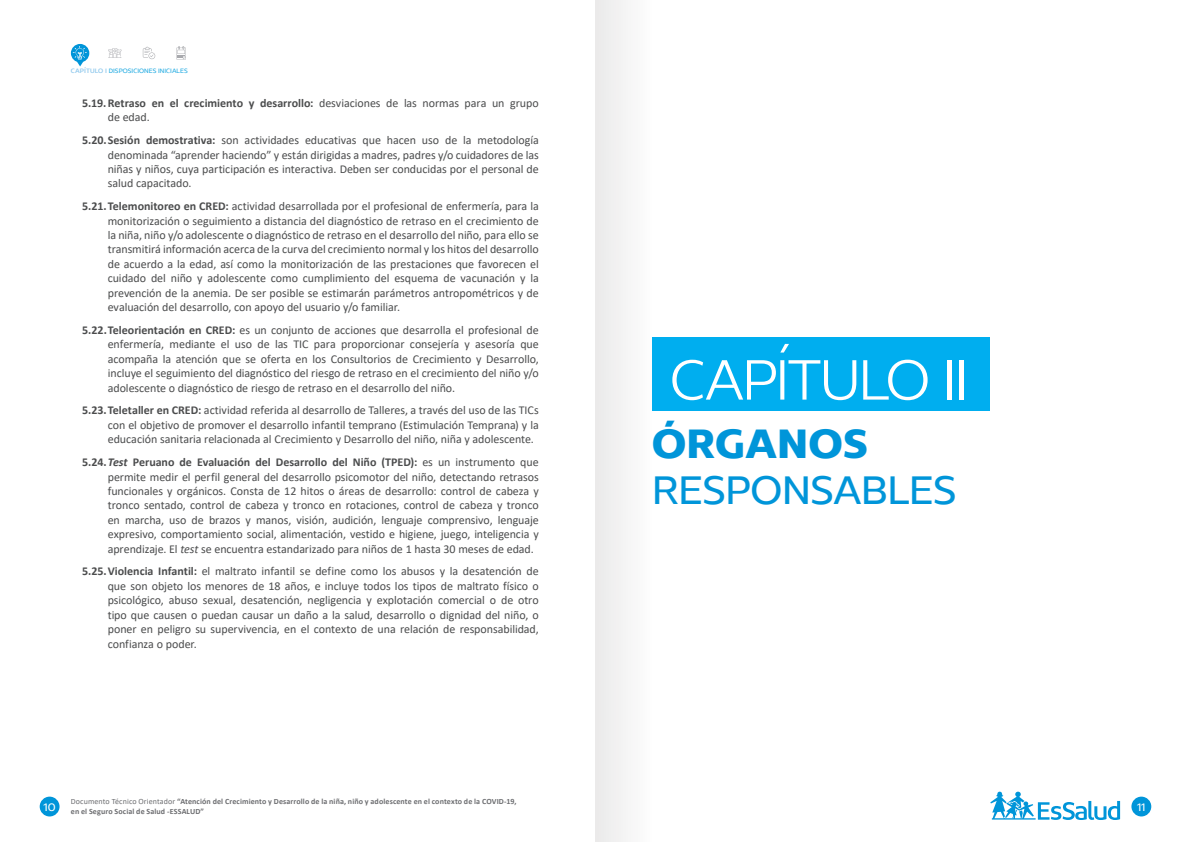
<style>
.page{position:relative;width:1191px;height:842px;background:#fff}
.page>*{position:absolute;margin:0;border:0;box-sizing:border-box;transform-origin:0 0}
.t1{font:200 63.4px "Concord";letter-spacing:-.03em;color:#fff}
.t2{font:300 44.2px/46px "Concord";letter-spacing:-.01em;color:#0095d9}
.t3{font:12px/14.4px "Calibri";letter-spacing:-.005em;color:#4b4c4d;text-align:justify}
.t4{font:300 12px "Concord";color:#fff}
.t5{font:700 8px/9.6px "Calibri";letter-spacing:.015em;color:#6c6d70}
.t6{font:300 7px "Concord";letter-spacing:.01em;color:#22abe2}
.s1{font-weight:400;color:#91c9ed}
.s2{font-weight:700}
.s3{font-weight:700;font-style:italic}
.s4{font-style:italic}
.s5{font-weight:400}
</style>
<div class="page">
<svg style="left:71px;top:44px;width:18px;height:18px"></svg>
<svg style="left:73px;top:46px;width:14px;height:20px"></svg>
<svg style="left:108px;top:48px;width:13px;height:10px"></svg>
<svg style="left:143px;top:47px;width:12px;height:12px"></svg>
<svg style="left:176px;top:46px;width:10px;height:14px"></svg>
<div style="left:652px;top:338px;width:337px;height:73px;background:#00aeef"></div>
<svg style="left:990px;top:792px;width:130px;height:28px"></svg>
<div style="left:40px;top:797px;width:20px;height:19px;background:#0095d9;border-radius:50%"></div>
<div style="left:1131px;top:797px;width:20px;height:19px;background:#0095d9;border-radius:50%"></div>
<div style="left:595px;top:0;width:74px;height:842px;background:#f6f6f6"></div>
<p class="t6" style="left:71px;top:67px;width:118px"><span class="s1">CAPÍTULO I</span> DISPOSICIONES INICIALES</p>
<p class="t3" style="left:108px;top:95px;width:432px;text-indent:-26px"><span class="s2">5.19.Retraso en el crecimiento y desarrollo:</span> desviaciones de las normas para un grupo de edad.</p>
<p class="t3" style="left:108px;top:133px;width:432px;text-indent:-26px"><span class="s2">5.20.Sesión demostrativa:</span> son actividades educativas que hacen uso de la metodología denominada “aprender haciendo” y están dirigidas a madres, padres y/o cuidadores de las niñas y niños, cuya participación es interactiva. Deben ser conducidas por el personal de salud capacitado.</p>
<p class="t3" style="left:108px;top:199px;width:432px;text-indent:-26px"><span class="s2">5.21.Telemonitoreo en CRED:</span> actividad desarrollada por el profesional de enfermería, para la monitorización o seguimiento a distancia del diagnóstico de retraso en el crecimiento de la niña, niño y/o adolescente o diagnóstico de retraso en el desarrollo del niño, para ello se transmitirá información acerca de la curva del crecimiento normal y los hitos del desarrollo de acuerdo a la edad, así como la monitorización de las prestaciones que favorecen el cuidado del niño y adolescente como cumplimiento del esquema de vacunación y la prevención de la anemia. De ser posible se estimarán parámetros antropométricos y de evaluación del desarrollo, con apoyo del usuario y/o familiar.</p>
<p class="t3" style="left:108px;top:322px;width:432px;text-indent:-26px"><span class="s2">5.22.Teleorientación en CRED:</span> es un conjunto de acciones que desarrolla el profesional de enfermería, mediante el uso de las TIC para proporcionar consejería y asesoría que acompaña la atención que se oferta en los Consultorios de Crecimiento y Desarrollo, incluye el seguimiento del diagnóstico del riesgo de retraso en el crecimiento del niño y/o adolescente o diagnóstico de riesgo de retraso en el desarrollo del niño.</p>
<p class="t3" style="left:108px;top:403px;width:432px;text-indent:-26px"><span class="s2">5.23.Teletaller en CRED:</span> actividad referida al desarrollo de Talleres, a través del uso de las TICs con el objetivo de promover el desarrollo infantil temprano (Estimulación Temprana) y la educación sanitaria relacionada al Crecimiento y Desarrollo del niño, niña y adolescente.</p>
<p class="t3" style="left:108px;top:455px;width:432px;text-indent:-26px"><span class="s2">5.24.</span><span class="s3">Test</span> <span class="s2">Peruano de Evaluación del Desarrollo del Niño (TPED):</span> es un instrumento que permite medir el perfil general del desarrollo psicomotor del niño, detectando retrasos funcionales y orgánicos. Consta de 12 hitos o áreas de desarrollo: control de cabeza y tronco sentado, control de cabeza y tronco en rotaciones, control de cabeza y tronco en marcha, uso de brazos y manos, visión, audición, lenguaje comprensivo, lenguaje expresivo, comportamiento social, alimentación, vestido e higiene, juego, inteligencia y aprendizaje. El <span class="s4">test</span> se encuentra estandarizado para niños de 1 hasta 30 meses de edad.</p>
<p class="t3" style="left:108px;top:564px;width:432px;text-indent:-26px"><span class="s2">5.25.Violencia Infantil:</span> el maltrato infantil se define como los abusos y la desatención de que son objeto los menores de 18 años, e incluye todos los tipos de maltrato físico o psicológico, abuso sexual, desatención, negligencia y explotación comercial o de otro tipo que causen o puedan causar un daño a la salud, desarrollo o dignidad del niño, o poner en peligro su supervivencia, en el contexto de una relación de responsabilidad, confianza o poder.</p>
<p class="t1" style="left:670px;top:342px;width:300px">CAPÍTULO II</p>
<p class="t2" style="left:652px;top:420px;width:306px"><span class="s2">ÓRGANOS<br></span>RESPONSABLES</p>
<p class="t5" style="left:71px;top:796px;width:447px"><span class="s5">Documento Técnico Orientador</span> “Atención del Crecimiento y Desarrollo de la niña, niño y adolescente en el contexto de la COVID-19, en el Seguro Social de Salud -ESSALUD”</p>
<p class="t4" style="left:44px;top:800px;width:14px">10</p>
<p class="t4" style="left:1137px;top:800px;width:10px">11</p>
</div>
